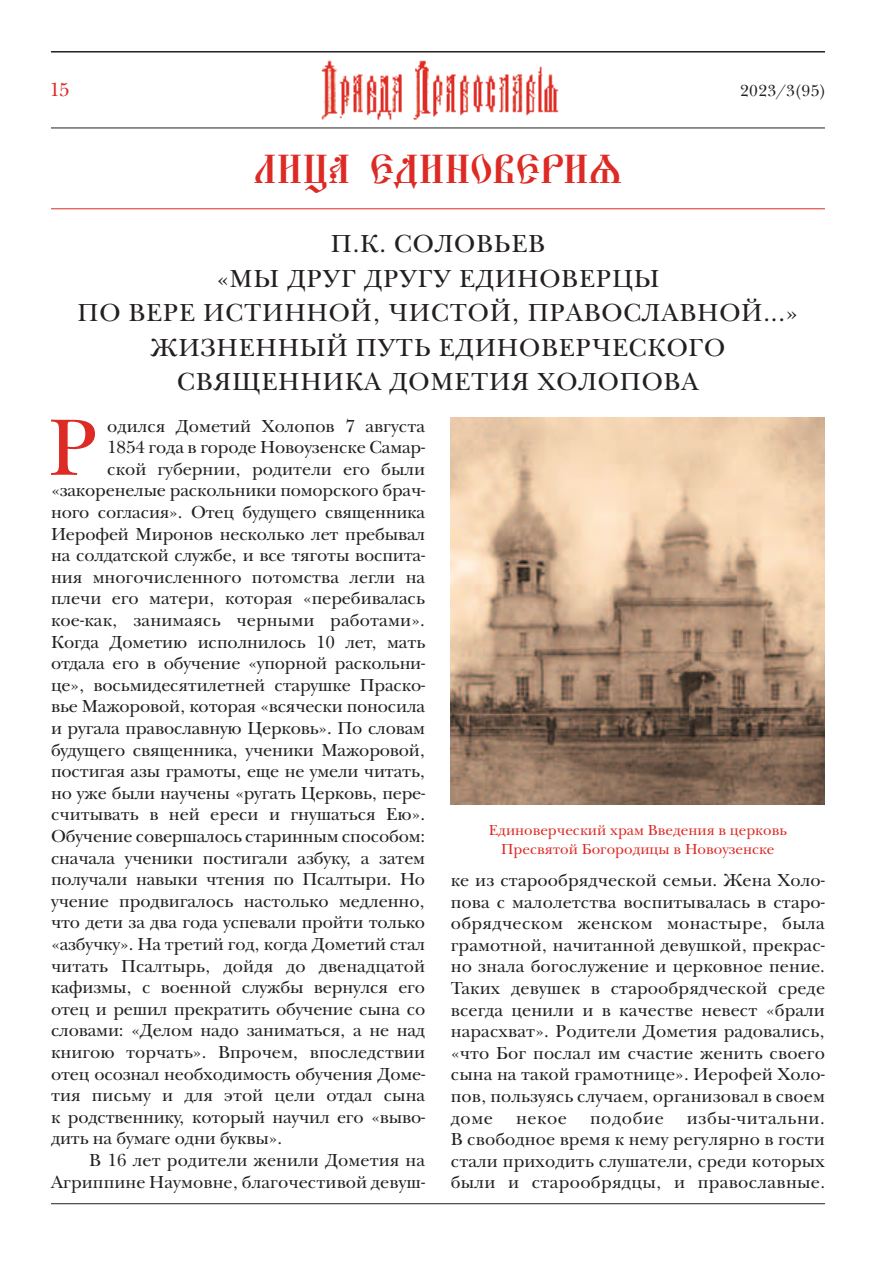
<style>
.page{position:relative;width:893px;height:1263px;background:#fff}
.page>*{position:absolute;margin:0;border:0;box-sizing:border-box;transform-origin:0 0}
.t1{font:82.65px "New Baskerville C";color:#dd2a24}
.t2{font:45px "Pochaevsk Ucs";letter-spacing:.005em;color:#dd2a24}
.t3{font:25.5px "New Baskerville C";letter-spacing:.03em;color:#231f20}
.t4{font:19.5px "New Baskerville C";color:#dd2a24}
.t5{font:18px/21.6px "New Baskerville C";letter-spacing:-.01em;color:#231f20;text-align:justify}
.t6{font:18px "New Baskerville C";letter-spacing:.03em;color:#231f20}
.t7{font:16.5px "New Baskerville C";letter-spacing:.025em;color:#231f20}
.t8{font:15px/18.6px "New Baskerville C";color:#dd2a24;text-align:center}
</style>
<div class="page">
<img style="left:321px;top:60px;width:238px;height:60px">
<hr style="left:51px;top:128px;width:774px;height:1px;background:#231f20">
<hr style="left:51px;top:51px;width:774px;height:2px;background:#231f20">
<hr style="left:51px;top:1203px;width:774px;height:1px;background:#231f20">
<hr style="left:51px;top:208px;width:774px;height:1px;background:#dd2a24">
<img style="left:451px;top:418px;width:374px;height:387px">
<p class="t4" style="left:50px;top:78px;width:22px">15</p>
<p class="t7" style="left:740px;top:80px;width:87px">2023/3(95)</p>
<h2 class="t2" style="left:254px;top:141px;width:370px">лица единовериZ</h2>
<h3 class="t3" style="left:331px;top:229px;width:103px">П.К. Солов</h3>
<h3 class="t3" style="left:494px;top:229px;width:35px">ьев</h3>
<h3 class="t3" style="left:216px;top:263px;width:90px">«Мы друг</h3>
<h3 class="t3" style="left:364px;top:263px;width:19px">другу</h3>
<h3 class="t3" style="left:459px;top:263px;width:20px">единовер</h3>
<h3 class="t3" style="left:612px;top:263px;width:42px">цы</h3>
<h3 class="t3" style="left:78px;top:298px;width:69px">по вере</h3>
<h3 class="t3" style="left:203px;top:298px;width:22px">истинной</h3>
<h3 class="t3" style="left:373px;top:298px;width:37px">, чистой</h3>
<h3 class="t3" style="left:512px;top:298px;width:37px">, православной</h3>
<h3 class="t3" style="left:763px;top:298px;width:36px">...»</h3>
<h3 class="t3" style="left:150px;top:332px;width:50px">Жизненный</h3>
<h3 class="t3" style="left:356px;top:332px;width:20px">пут</h3>
<h3 class="t3" style="left:414px;top:332px;width:45px">ь единоверческого</h3>
<h3 class="t3" style="left:177px;top:367px;width:78px">священника</h3>
<h3 class="t3" style="left:389px;top:367px;width:41px">Домети</h3>
<h3 class="t3" style="left:511px;top:367px;width:67px">я Холопова</h3>
<h1 class="t1" style="left:48px;top:398px;width:52px">Р</h1>
<p class="t5" style="left:107px;top:415px;width:319px">одился Дометий Холопов 7 августа</p>
<p class="t5" style="left:107px;top:437px;width:319px">1854 года в городе Новоузенске Самар-</p>
<p class="t5" style="left:107px;top:458px;width:319px">ской губернии, родители его были</p>
<p class="t5" style="left:51px;top:480px;width:376px">«закоренелые раскольники поморского брач-</p>
<p class="t5" style="left:51px;top:501px;width:376px">ного согласия». Отец будущего священника</p>
<p class="t5" style="left:51px;top:523px;width:376px">Иерофей Миронов несколько лет пребывал</p>
<p class="t5" style="left:51px;top:545px;width:376px">на солдатской службе, и все тяготы воспита-</p>
<p class="t5" style="left:51px;top:566px;width:376px">ния многочисленного потомства легли на</p>
<p class="t5" style="left:51px;top:588px;width:375px">плечи его матери, которая «перебивалась</p>
<p class="t5" style="left:51px;top:609px;width:375px">кое-как, занимаясь черными работами».</p>
<p class="t5" style="left:51px;top:631px;width:376px">Когда Дометию исполнилось 10 лет, мать</p>
<p class="t5" style="left:51px;top:653px;width:376px">отдала его в обучение «упорной раскольни-</p>
<p class="t5" style="left:51px;top:674px;width:376px">це», восьмидесятилетней старушке Праско-</p>
<p class="t5" style="left:51px;top:696px;width:376px">вье Мажоровой, которая «всячески поносила</p>
<p class="t5" style="left:51px;top:717px;width:376px">и ругала православную Церковь». По словам</p>
<p class="t5" style="left:51px;top:739px;width:376px">будущего священника, ученики Мажоровой,</p>
<p class="t5" style="left:51px;top:761px;width:376px">постигая азы грамоты, еще не умели читать,</p>
<p class="t5" style="left:51px;top:782px;width:376px">но уже были научены «ругать Церковь, пере-</p>
<p class="t5" style="left:51px;top:804px;width:376px">считывать в ней ереси и гнушаться Ею».</p>
<p class="t5" style="left:51px;top:825px;width:376px">Обучение совершалось старинным способом:</p>
<p class="t5" style="left:51px;top:847px;width:376px">сначала ученики постигали азбуку, а затем</p>
<p class="t5" style="left:51px;top:869px;width:376px">получали навыки чтения по Псалтыри. Но</p>
<p class="t5" style="left:51px;top:890px;width:375px">учение продвигалось настолько медленно,</p>
<p class="t5" style="left:51px;top:912px;width:376px">что дети за два года успевали пройти только</p>
<p class="t5" style="left:51px;top:933px;width:376px">«азбучку». На третий год, когда Дометий стал</p>
<p class="t5" style="left:51px;top:955px;width:376px">читать Псалтырь, дойдя до двенадцатой</p>
<p class="t5" style="left:51px;top:977px;width:376px">кафизмы, с военной службы вернулся его</p>
<p class="t5" style="left:51px;top:998px;width:376px">отец и решил прекратить обучение сына со</p>
<p class="t5" style="left:51px;top:1020px;width:376px">словами: «Делом надо заниматься, а не над</p>
<p class="t5" style="left:51px;top:1041px;width:376px">книгою торчать». Впрочем, впоследствии</p>
<p class="t5" style="left:51px;top:1063px;width:376px">отец осознал необходимость обучения Доме-</p>
<p class="t5" style="left:51px;top:1085px;width:376px">тия письму и для этой цели отдал сына</p>
<p class="t5" style="left:51px;top:1106px;width:376px">к родственнику, который научил его «выво-</p>
<p class="t5" style="left:51px;top:1128px;width:233px">дить на бумаге одни буквы».</p>
<p class="t5" style="left:89px;top:1149px;width:337px">В 16 лет родители женили Дометия на</p>
<p class="t5" style="left:51px;top:1171px;width:376px">Агриппине Наумовне, благочестивой девуш-</p>
<p class="t8" style="left:489px;top:821px;width:299px">Единоверческий храм Введения в церковь<br>Пресвятой Богородицы в Новоузенске</p>
<p class="t5" style="left:451px;top:869px;width:376px">ке из старообрядческой семьи. Жена Холо&shy;пова с малолетства воспитывалась в старо&shy;обрядческом женском монастыре, была грамотной, начитанной девушкой, прекрас&shy;но знала богослужение и церковное пение.<br>Таких девушек в старообрядческой среде всегда ценили и в качестве невест «брали нарасхват». Родители Дометия радовались, «что Бог послал им счастие женить своего сына на такой грамотнице». Иерофей Холо&shy;пов, пользуясь случаем, организовал в своем доме</p>
<p class="t5" style="left:451px;top:1107px;width:376px;text-indent:236px">избы-читальни.<br>В свободное время к нему регулярно в гости стали приходить слушатели, среди которых были и старообрядцы, и православные.</p>
<p class="t5" style="left:516px;top:1107px;width:52px">некое</p>
<p class="t6" style="left:590px;top:1107px;width:75px">подобие</p>
</div>
